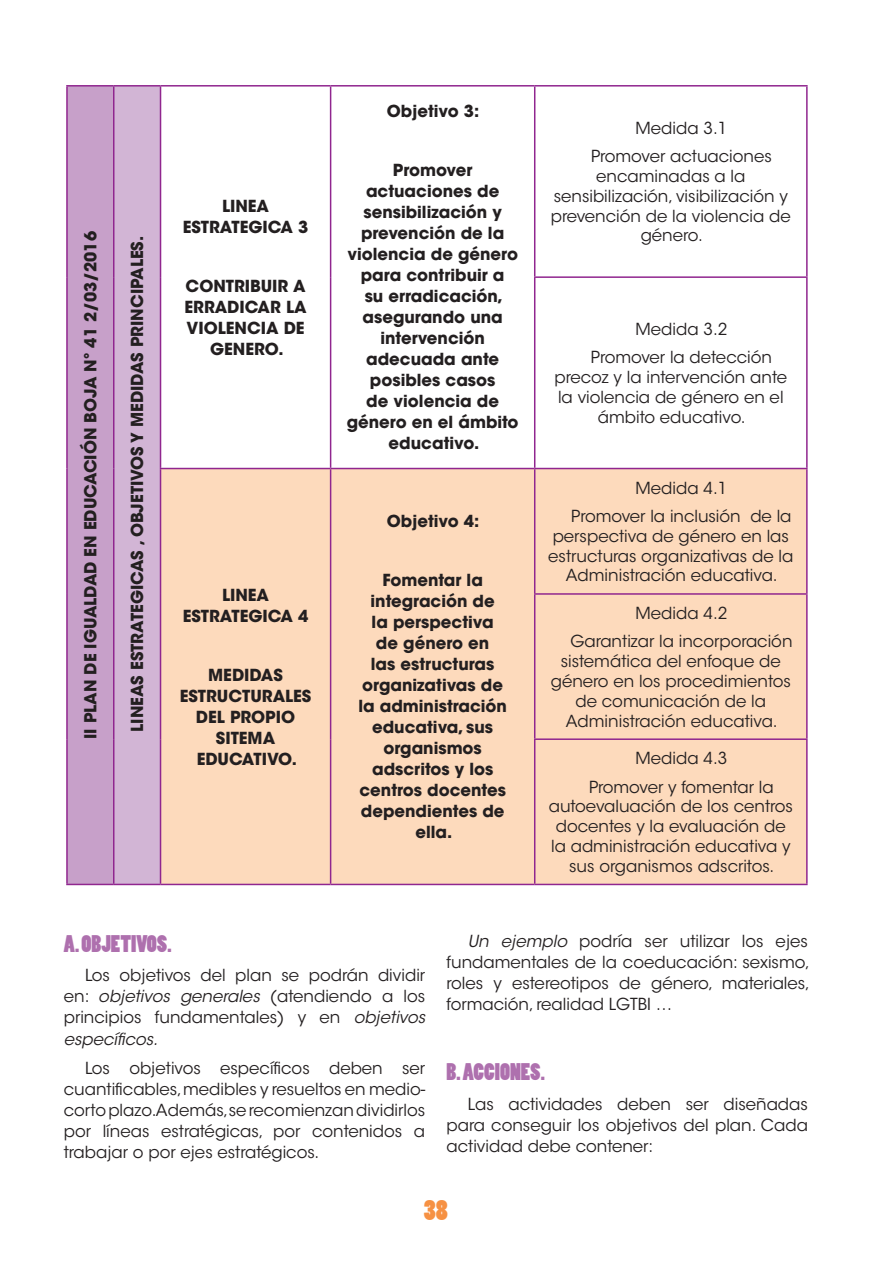
<style>
.page{position:relative;width:893px;height:1263px;background:#fff}
.page>*{position:absolute;margin:0;border:0;box-sizing:border-box;transform-origin:0 0}
.t1{font:27px "Poplar Std";color:#f69143}
.t2{font:22.5px "Poplar Std";color:#ae70ae}
.t3{font:16.5px/19.8px "ITC Avant Garde Std";color:#231f20;text-align:center}
.t4{font:700 16.5px/21px "ITC Avant Garde Std";color:#231f20;text-align:center}
.s1{font-style:italic}
</style>
<div class="page">
<div style="left:67px;top:86px;width:47px;height:798px;background:#c7a0c9"></div>
<div style="left:114px;top:86px;width:47px;height:798px;background:#d2b5d5"></div>
<div style="left:161px;top:469px;width:645px;height:415px;background:#fddabc"></div>
<hr style="left:66px;top:85px;width:48px;height:2px;background:#90268f">
<hr style="left:66px;top:87px;width:2px;height:190px;background:#90268f">
<hr style="left:114px;top:85px;width:47px;height:2px;background:#90268f">
<hr style="left:113px;top:87px;width:1px;height:190px;background:#90268f">
<hr style="left:66px;top:277px;width:2px;height:191px;background:#90268f">
<hr style="left:113px;top:277px;width:1px;height:191px;background:#90268f">
<hr style="left:66px;top:468px;width:2px;height:126px;background:#90268f">
<hr style="left:113px;top:468px;width:1px;height:126px;background:#90268f">
<hr style="left:66px;top:594px;width:2px;height:145px;background:#90268f">
<hr style="left:113px;top:594px;width:1px;height:145px;background:#90268f">
<hr style="left:66px;top:739px;width:2px;height:145px;background:#90268f">
<hr style="left:113px;top:739px;width:1px;height:145px;background:#90268f">
<hr style="left:66px;top:884px;width:48px;height:1px;background:#90268f">
<hr style="left:114px;top:884px;width:47px;height:1px;background:#90268f">
<hr style="left:161px;top:85px;width:170px;height:2px;background:#90268f">
<hr style="left:160px;top:87px;width:1px;height:190px;background:#90268f">
<hr style="left:331px;top:85px;width:204px;height:2px;background:#90268f">
<hr style="left:330px;top:87px;width:1px;height:190px;background:#90268f">
<hr style="left:160px;top:277px;width:1px;height:191px;background:#90268f">
<hr style="left:330px;top:277px;width:1px;height:191px;background:#90268f">
<hr style="left:535px;top:85px;width:273px;height:2px;background:#90268f">
<hr style="left:534px;top:87px;width:1px;height:189px;background:#90268f">
<hr style="left:806px;top:87px;width:2px;height:189px;background:#90268f">
<hr style="left:534px;top:276px;width:274px;height:2px;background:#90268f">
<hr style="left:534px;top:278px;width:1px;height:190px;background:#90268f">
<hr style="left:806px;top:278px;width:2px;height:190px;background:#90268f">
<hr style="left:160px;top:468px;width:171px;height:1px;background:#90268f">
<hr style="left:160px;top:469px;width:1px;height:125px;background:#90268f">
<hr style="left:331px;top:468px;width:204px;height:1px;background:#90268f">
<hr style="left:330px;top:469px;width:1px;height:125px;background:#90268f">
<hr style="left:160px;top:594px;width:1px;height:145px;background:#90268f">
<hr style="left:330px;top:594px;width:1px;height:145px;background:#90268f">
<hr style="left:160px;top:739px;width:1px;height:145px;background:#90268f">
<hr style="left:330px;top:739px;width:1px;height:145px;background:#90268f">
<hr style="left:161px;top:884px;width:170px;height:1px;background:#90268f">
<hr style="left:331px;top:884px;width:204px;height:1px;background:#90268f">
<hr style="left:535px;top:468px;width:273px;height:1px;background:#90268f">
<hr style="left:534px;top:469px;width:1px;height:124px;background:#90268f">
<hr style="left:806px;top:469px;width:2px;height:124px;background:#90268f">
<hr style="left:534px;top:593px;width:274px;height:2px;background:#90268f">
<hr style="left:534px;top:595px;width:1px;height:143px;background:#90268f">
<hr style="left:806px;top:595px;width:2px;height:143px;background:#90268f">
<hr style="left:534px;top:738px;width:274px;height:2px;background:#90268f">
<hr style="left:534px;top:740px;width:1px;height:144px;background:#90268f">
<hr style="left:806px;top:740px;width:2px;height:144px;background:#90268f">
<hr style="left:535px;top:884px;width:273px;height:1px;background:#90268f">
<p class="t4" style="left:80px;top:739px;width:509px;rotate:-90deg">II PLAN DE IGUALDAD EN EDUCACIÓN BOJA Nº 41 2/03/2016</p>
<p class="t4" style="left:127px;top:732px;width:497px;rotate:-90deg">LINEAS ESTRATEGICAS , OBJETIVOS Y MEDIDAS PRINCIPALES.</p>
<p class="t4" style="left:183px;top:195px;width:127px">LINEA<br>ESTRATEGICA 3</p>
<p class="t4" style="left:185px;top:275px;width:124px">CONTRIBUIR A<br>ERRADICAR LA<br>VIOLENCIA DE<br>GENERO.</p>
<p class="t4" style="left:183px;top:584px;width:127px">LINEA<br>ESTRATEGICA 4</p>
<p class="t4" style="left:180px;top:664px;width:133px">MEDIDAS<br>ESTRUCTURALES<br>DEL PROPIO<br>SITEMA<br>EDUCATIVO.</p>
<p class="t4" style="left:387px;top:101px;width:94px">Objetivo 3:</p>
<p class="t4" style="left:347px;top:160px;width:173px">Promover actuaciones de sensibilización y prevención de la violencia de género para contribuir a<br>su erradicación, asegurando una intervención adecuada ante posibles casos<br>de violencia de género en el ámbito educativo.</p>
<p class="t4" style="left:387px;top:510px;width:94px">Objetivo 4:</p>
<p class="t4" style="left:358px;top:569px;width:150px">Fomentar la integración de<br>la perspectiva<br>de género en<br>las estructuras organizativas de la administración educativa, sus organismos adscritos y los centros docentes dependientes de ella.</p>
<p class="t3" style="left:591px;top:114px;width:182px;line-height:28.3px">Medida 3.1<br>Promover actuaciones</p>
<p class="t3" style="left:551px;top:166px;width:242px">encaminadas a la sensibilización, visibilización y prevención de la violencia de género.</p>
<p class="t3" style="left:591px;top:315px;width:183px;line-height:28.3px">Medida 3.2<br>Promover la detección</p>
<p class="t3" style="left:554px;top:368px;width:234px">precoz y la intervención ante la violencia de género en el ámbito educativo.</p>
<p class="t3" style="left:571px;top:474px;width:222px;line-height:28.3px">Medida 4.1<br>Promover la inclusión de la</p>
<p class="t3" style="left:548px;top:526px;width:247px">perspectiva de género en las estructuras organizativas de la<br>Administración educativa.</p>
<p class="t3" style="left:570px;top:599px;width:224px;line-height:28.3px">Medida 4.2<br>Garantizar la incorporación</p>
<p class="t3" style="left:551px;top:651px;width:242px">sistemática del enfoque de género en los procedimientos de comunicación de la<br>Administración educativa.</p>
<p class="t3" style="left:589px;top:744px;width:186px;line-height:28.3px">Medida 4.3<br>Promover y fomentar la</p>
<p class="t3" style="left:549px;top:797px;width:246px">autoevaluación de los centros docentes y la evaluación de la administración educativa y sus organismos adscritos.</p>
<p class="t2" style="left:64px;top:931px;width:29px">A. OBJETIV</p>
<p class="t2" style="left:147px;top:931px;width:26px">OS.</p>
<p class="t3" style="left:64px;top:965px;width:363px;line-height:21px;text-align:justify;text-indent:21px">Los objetivos del plan se podrán dividir en: <span class="s1">objetivos generales</span> (atendiendo a los principios fundamentales) y en <span class="s1">objetivos específicos.</span></p>
<p class="t3" style="left:64px;top:1058px;width:363px;line-height:21px;text-align:justify;text-indent:21px">Los objetivos específicos deben ser cuantificables, medibles y resueltos en medio&shy;corto plazo.Además,se recomienzan dividirlos por líneas estratégicas, por contenidos a trabajar o por ejes estratégicos.</p>
<p class="t3" style="left:446px;top:931px;width:365px;line-height:21px;text-align:justify;text-indent:21px"><span class="s1">Un ejemplo</span> podría ser utilizar los ejes fundamentales de la coeducación: sexismo, roles y estereotipos de género, materiales, formación, realidad LGTBI …</p>
<p class="t2" style="left:446px;top:1060px;width:100px">B. ACCIONES.</p>
<p class="t3" style="left:446px;top:1094px;width:363px;line-height:21px;text-align:justify;text-indent:21px">Las actividades deben ser diseñadas para conseguir los objetivos del plan. Cada actividad debe contener:</p>
<p class="t1" style="left:424px;top:1195px;width:26px">38</p>
</div>
